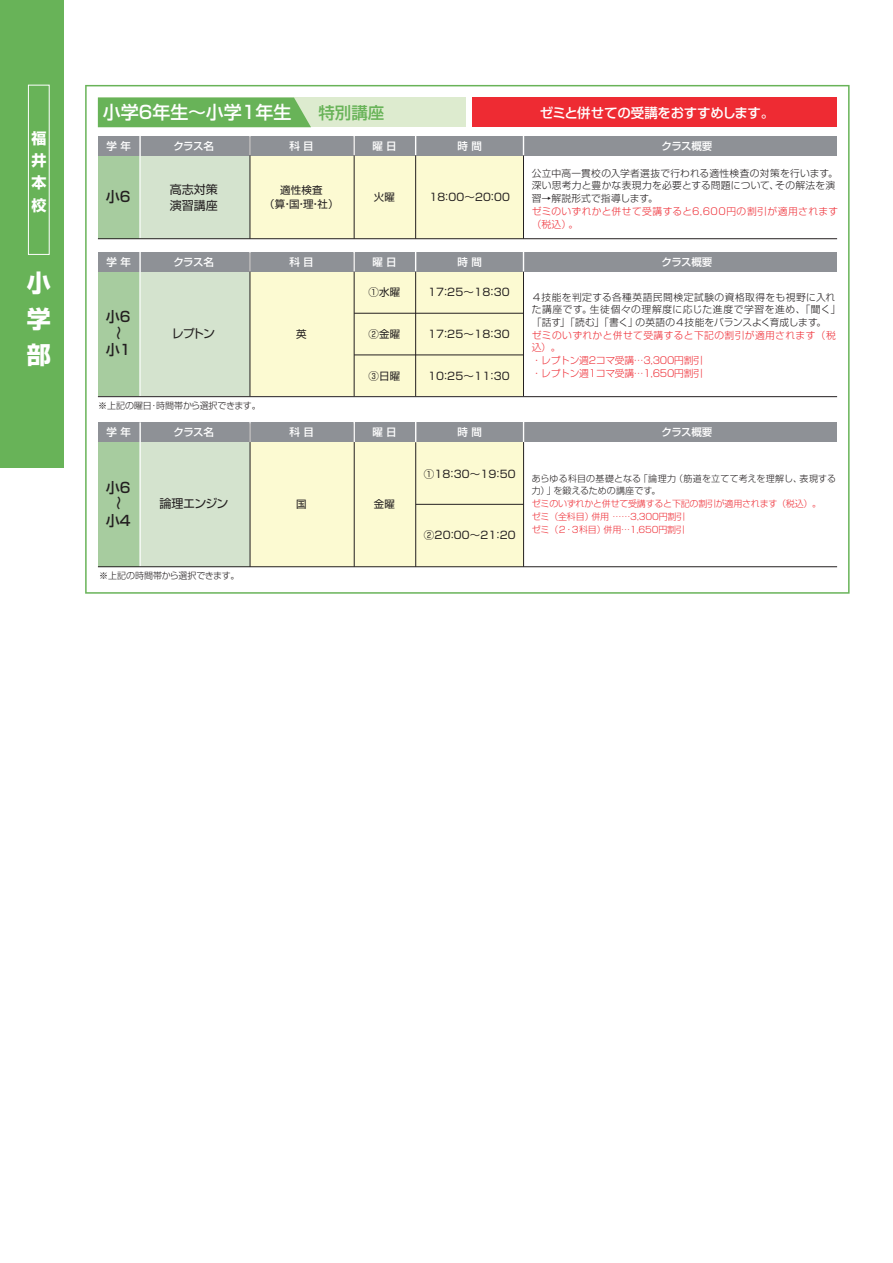
<style>
.page{position:relative;width:893px;height:1263px;background:#fff}
.page>*{position:absolute;margin:0;border:0;box-sizing:border-box;transform-origin:0 0}
.t1{font:24px/36px "Shin Go Pro Bold 90 pv RKSJ V 90 msp RKSJ V";color:#fff;text-align:justify}
.t2{font:18px "Shin Go Pro Medium 90 msp RKSJ H";color:#fff}
.t3{font:16.5px "Shin Go Pro Medium 90 msp RKSJ H";color:#68b358}
.t4{font:15px/22.5px "Shin Go Pro Bold 90 pv RKSJ V 90 msp RKSJ V";color:#fff;text-align:justify}
.t5{font:14.1px "Shin Go Pro Medium 90 msp RKSJ H";color:#231f20}
.t6{font:13.5px "Shin Go Pro Medium 90 msp RKSJ H";letter-spacing:-.025em;color:#fff}
.t7{font:12px/16.5px "Shin Go Pro Regular 90 msp RKSJ H";letter-spacing:-.01em;color:#231f20}
.t8{font:10.5px/13.5px "Shin Go Pro Regular 90 msp RKSJ H";letter-spacing:.025em;color:#231f20;text-align:center}
.t9{font:10.5px "Shin Go Pro Medium 90 msp RKSJ H";letter-spacing:-.06em;color:#fff}
.t10{font:9.75px/12.8px "Shin Go Pro Light 90 msp RKSJ H";letter-spacing:.03em;color:#231f20}
.t11{font:9.75px/12.8px "Shin Go Pro Light 90 msp RKSJ H";letter-spacing:-.025em;color:#ee2b33}
.t12{font:9.75px/12.8px "Shin Go Pro Light 90 msp RKSJ H";letter-spacing:.04em;color:#ee2b33}
.t13{font:9px/12.8px "Shin Go Pro Light 90 msp RKSJ H";letter-spacing:-.025em;color:#ee2b33}
.t14{font:9px/12.8px "Shin Go Pro Light 90 msp RKSJ H";letter-spacing:.02em;color:#231f20}
.t15{font:9px "Shin Go Pro Light 90 msp RKSJ H";letter-spacing:-.02em;color:#231f20}
</style>
<div class="page">
<svg style="left:85px;top:85px;width:764px;height:509px"></svg>
<div style="left:250px;top:442px;width:274px;height:125px;background:#fcfad2"></div>
<div style="left:250px;top:155px;width:273px;height:84px;background:#fcfad2"></div>
<div style="left:250px;top:271px;width:273px;height:125px;background:#fcfad2"></div>
<div style="left:139px;top:442px;width:111px;height:125px;background:#d4e3ce"></div>
<div style="left:98px;top:442px;width:43px;height:125px;background:#a7cc9f"></div>
<div style="left:472px;top:98px;width:365px;height:29px;background:#ee2b33"></div>
<div style="left:98px;top:98px;width:368px;height:29px;background:#ddebcf"></div>
<div style="left:98px;top:98px;width:213px;height:29px;background:#68b358"></div>
<div style="left:139px;top:155px;width:111px;height:84px;background:#d4e3ce"></div>
<div style="left:98px;top:155px;width:43px;height:84px;background:#a7cc9f"></div>
<div style="left:98px;top:136px;width:739px;height:19px;background:#8e9196"></div>
<hr style="left:354px;top:137px;width:1px;height:102px;background:#231f20">
<hr style="left:523px;top:137px;width:1px;height:102px;background:#231f20">
<hr style="left:250px;top:137px;width:1px;height:102px;background:#231f20">
<svg style="left:523px;top:135px;width:1px;height:20px"></svg>
<hr style="left:353px;top:135px;width:2px;height:20px;background:#fff">
<svg style="left:249px;top:135px;width:1px;height:20px"></svg>
<svg style="left:415px;top:135px;width:1px;height:20px"></svg>
<hr style="left:415px;top:155px;width:1px;height:84px;background:#231f20">
<hr style="left:139px;top:136px;width:2px;height:103px;background:#fff">
<hr style="left:98px;top:238px;width:739px;height:1px;background:#231f20">
<div style="left:139px;top:271px;width:111px;height:125px;background:#d4e3ce"></div>
<div style="left:98px;top:272px;width:43px;height:124px;background:#a7cc9f"></div>
<div style="left:98px;top:252px;width:739px;height:20px;background:#8e9196"></div>
<hr style="left:354px;top:253px;width:1px;height:143px;background:#231f20">
<hr style="left:523px;top:253px;width:1px;height:143px;background:#231f20">
<hr style="left:250px;top:253px;width:1px;height:143px;background:#231f20">
<svg style="left:523px;top:252px;width:1px;height:20px"></svg>
<hr style="left:353px;top:252px;width:2px;height:20px;background:#fff">
<svg style="left:249px;top:252px;width:1px;height:19px"></svg>
<svg style="left:415px;top:252px;width:1px;height:19px"></svg>
<hr style="left:415px;top:272px;width:1px;height:124px;background:#231f20">
<hr style="left:139px;top:252px;width:2px;height:144px;background:#fff">
<hr style="left:98px;top:396px;width:739px;height:1px;background:#231f20">
<div style="left:98px;top:422px;width:739px;height:20px;background:#8e9196"></div>
<hr style="left:354px;top:423px;width:1px;height:144px;background:#231f20">
<hr style="left:523px;top:423px;width:1px;height:144px;background:#231f20">
<hr style="left:250px;top:423px;width:1px;height:144px;background:#231f20">
<svg style="left:523px;top:422px;width:1px;height:20px"></svg>
<hr style="left:353px;top:422px;width:2px;height:20px;background:#fff">
<hr style="left:249px;top:422px;width:2px;height:20px;background:#fff">
<svg style="left:415px;top:422px;width:1px;height:20px"></svg>
<hr style="left:415px;top:442px;width:1px;height:125px;background:#231f20">
<hr style="left:139px;top:422px;width:2px;height:145px;background:#fff">
<hr style="left:416px;top:504px;width:107px;height:1px;background:#231f20">
<hr style="left:98px;top:566px;width:739px;height:1px;background:#231f20">
<hr style="left:354px;top:313px;width:170px;height:1px;background:#231f20">
<hr style="left:354px;top:355px;width:170px;height:1px;background:#231f20">
<div style="left:0;top:1px;width:64px;height:467px;background:#68b358"></div>
<div style="left:28px;top:85px;width:22px;height:170px;border:1px solid #fff"></div>
<h3 class="t4" style="left:32px;top:129px;width:16px">福井本校</h3>
<h1 class="t1" style="left:27px;top:268px;width:25px">小学部</h1>
<h2 class="t2" style="left:103px;top:106px;width:190px">小学6年生～小学1年生</h2>
<h3 class="t3" style="left:318px;top:106px;width:67px">特別講座</h3>
<h3 class="t6" style="left:540px;top:108px;width:236px">ゼミと併せての受講をおすすめします。</h3>
<p class="t9" style="left:106px;top:142px;width:26px">学 年</p>
<p class="t9" style="left:173px;top:142px;width:42px">クラス名</p>
<p class="t9" style="left:289px;top:142px;width:26px">科 目</p>
<p class="t9" style="left:372px;top:142px;width:26px">曜 日</p>
<p class="t9" style="left:458px;top:142px;width:26px">時 間</p>
<p class="t9" style="left:661px;top:142px;width:52px">クラス概要</p>
<p class="t7" style="left:170px;top:183px;width:49px">高志対策演習講座</p>
<h3 class="t5" style="left:106px;top:191px;width:26px">小6</h3>
<p class="t8" style="left:264px;top:185px;width:76px">適性検査<br>（算・国・理・社）</p>
<p class="t8" style="left:374px;top:192px;width:23px">火曜</p>
<p class="t8" style="left:428px;top:191px;width:85px">１８：００～２０：００</p>
<p class="t10" style="left:532px;top:168px;width:308px">公立中高一貫校の入学者選抜で行われる適性検査の対策を行います。深い思考力と豊かな表現力を必要とする問題について、その解法を演習→解説形式で指導します。</p>
<p class="t12" style="left:532px;top:206px;width:308px">ゼミのいずれかと併せて受講すると6,600円の割引が適用されます（税込）。</p>
<p class="t9" style="left:106px;top:258px;width:26px">学 年</p>
<p class="t9" style="left:173px;top:258px;width:42px">クラス名</p>
<p class="t9" style="left:289px;top:258px;width:26px">科 目</p>
<p class="t9" style="left:372px;top:258px;width:26px">曜 日</p>
<p class="t9" style="left:458px;top:258px;width:26px">時 間</p>
<p class="t9" style="left:661px;top:258px;width:52px">クラス概要</p>
<p class="t8" style="left:368px;top:287px;width:33px">①水曜</p>
<p class="t8" style="left:368px;top:329px;width:33px">②金曜</p>
<p class="t8" style="left:368px;top:371px;width:33px">③日曜</p>
<p class="t8" style="left:427px;top:287px;width:85px">１7：25～18：30</p>
<p class="t8" style="left:427px;top:329px;width:85px">１7：25～18：30</p>
<p class="t8" style="left:427px;top:371px;width:85px">１0：25～11：30</p>
<p class="t10" style="left:532px;top:292px;width:310px">４技能を判定する各種英語民間検定試験の資格取得をも視野に入れた講座です。生徒個々の理解度に応じた進度で学習を進め、「聞く」「話す」「読む」「書く」の英語の４技能をバランスよく育成します。</p>
<p class="t11" style="left:532px;top:330px;width:306px">ゼミのいずれかと併せて受講すると下記の割引が適用されます（税込）。<br>・レプトン週2コマ受講…3,300円割引<br>・レプトン週1コマ受講…1,650円割引</p>
<h3 class="t5" style="left:106px;top:312px;width:26px">小6</h3>
<h3 class="t5" style="left:113px;top:340px;width:16px;rotate:-90deg">～</h3>
<h3 class="t5" style="left:106px;top:345px;width:28px">小１</h3>
<p class="t7" style="left:172px;top:327px;width:45px">レプトン</p>
<p class="t8" style="left:296px;top:328px;width:12px">英</p>
<p class="t15" style="left:98px;top:402px;width:164px">※上記の曜日・時間帯から選択できます。</p>
<p class="t9" style="left:106px;top:428px;width:26px">学 年</p>
<p class="t9" style="left:174px;top:428px;width:42px">クラス名</p>
<p class="t9" style="left:289px;top:428px;width:26px">科 目</p>
<p class="t9" style="left:372px;top:428px;width:26px">曜 日</p>
<p class="t9" style="left:458px;top:428px;width:26px">時 間</p>
<p class="t9" style="left:661px;top:428px;width:52px">クラス概要</p>
<h3 class="t5" style="left:106px;top:482px;width:26px">小6</h3>
<h3 class="t5" style="left:114px;top:510px;width:16px;rotate:-90deg">～</h3>
<h3 class="t5" style="left:106px;top:515px;width:26px">小4</h3>
<p class="t7" style="left:159px;top:497px;width:71px">論理エンジン</p>
<p class="t15" style="left:99px;top:572px;width:142px">※上記の時間帯から選択できます。</p>
<p class="t8" style="left:296px;top:499px;width:12px">国</p>
<p class="t8" style="left:374px;top:499px;width:23px">金曜</p>
<p class="t8" style="left:424px;top:468px;width:95px">①１8：3０～１9：5０</p>
<p class="t8" style="left:424px;top:530px;width:95px">②20：００～２1：2０</p>
<p class="t14" style="left:532px;top:473px;width:306px">あらゆる科目の基礎となる「論理力（筋道を立てて考えを理解し、表現する力）」を鍛えるための講座です。</p>
<p class="t13" style="left:532px;top:498px;width:291px">ゼミのいずれかと併せて受講すると下記の割引が適用されます（税込）。ゼミ（全科目）併用 ……3,300円割引<br>ゼミ（２・3科目）併用…1,650円割引</p>
</div>
